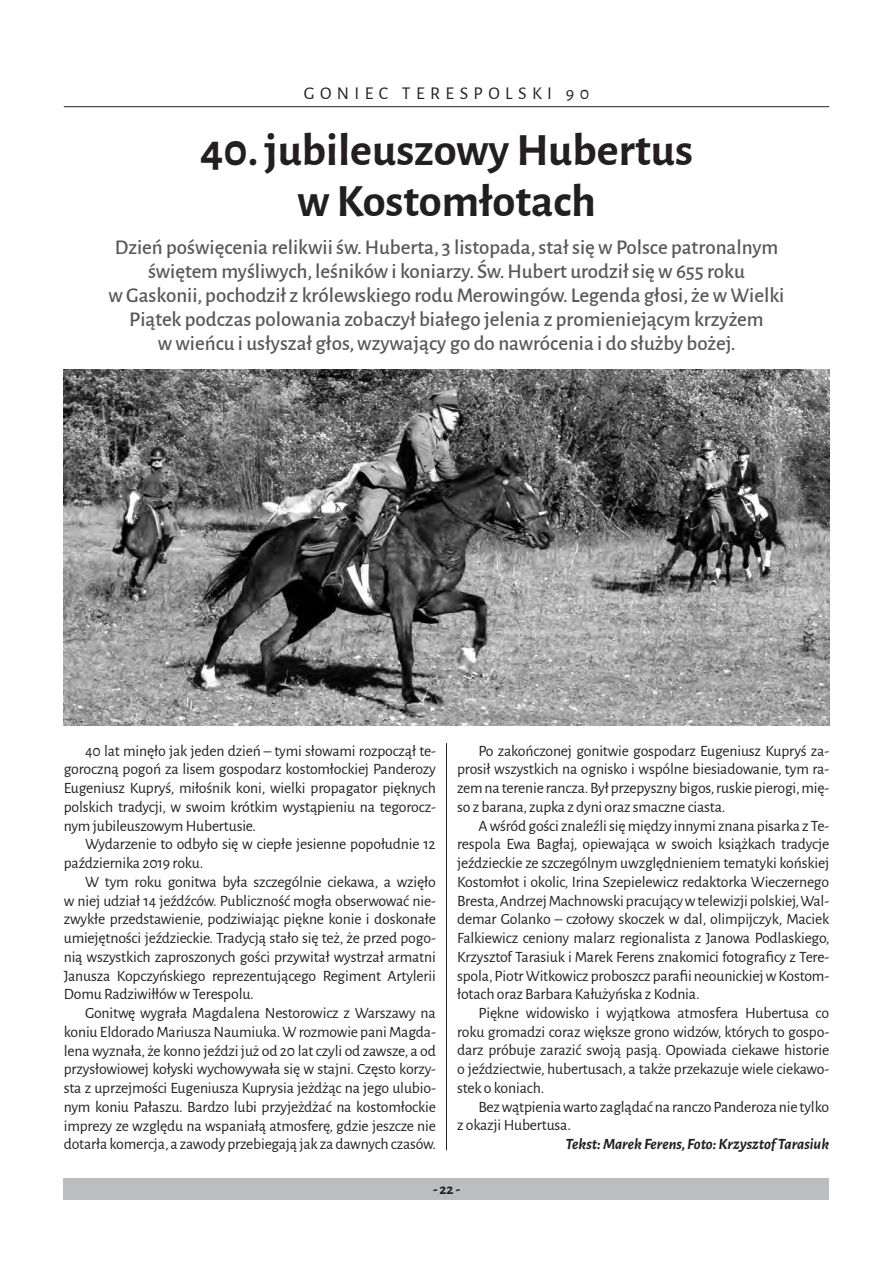
<style>
.page{position:relative;width:893px;height:1263px;background:#fff}
.page>*{position:absolute;margin:0;border:0;box-sizing:border-box;transform-origin:0 0}
.t1{font:700 46.5px "Alegreya Sans";color:#231f20}
.t2{font:500 21px/24px "Alegreya Sans";color:#57585a;text-align:center}
.t3{font:18px "Alegreya Sans";letter-spacing:.3em;color:#231f20}
.t4{font:15.75px/18.8px "Alegreya Sans";letter-spacing:-.01em;color:#231f20;text-align:justify}
.t5{font:italic 700 15.75px "Alegreya Sans";color:#231f20}
.t6{font:700 15px "Alegreya Sans";color:#231f20}
</style>
<div class="page">
<div style="left:64px;top:1178px;width:765px;height:21px;background:#bcbdc0"></div>
<hr style="left:64px;top:106px;width:765px;height:1px;background:#231f20">
<img style="left:64px;top:369px;width:765px;height:356px">
<hr style="left:446px;top:743px;width:1px;height:407px;background:#231f20">
<p class="t3" style="left:304px;top:81px;width:287px">GONIEC TERESPOLSKI 90</p>
<p class="t1" style="left:200px;top:116px;width:494px">40. jubileuszowy Hubertus</p>
<p class="t1" style="left:297px;top:167px;width:300px">w Kostomłotach</p>
<p class="t2" style="left:109px;top:234px;width:677px">Dzień poświęcenia relikwii św. Huberta, 3 listopada, stał się w Polsce patronalnym świętem myśliwych, leśników i koniarzy. Św. Hubert urodził się w 655 roku<br>w Gaskonii, pochodził z królewskiego rodu Merowingów. Legenda głosi, że w Wielki Piątek podczas polowania zobaczył białego jelenia z promieniejącym krzyżem<br>w wieńcu i usłyszał głos, wzywający go do nawrócenia i do służby bożej.</p>
<p class="t4" style="left:64px;top:740px;width:374px;text-indent:21px">40 lat minęło jak jeden dzień – tymi słowami rozpoczął te&shy;goroczną pogoń za lisem gospodarz kostomłockiej Panderozy Eugeniusz Kupryś, miłośnik koni, wielki propagator pięknych polskich tradycji, w swoim krótkim wystąpieniu na tegorocz&shy;nym jubileuszowym Hubertusie.</p>
<p class="t4" style="left:64px;top:834px;width:373px;text-indent:21px">Wydarzenie to odbyło się w ciepłe jesienne popołudnie 12 października 2019 roku.</p>
<p class="t4" style="left:64px;top:872px;width:374px;text-indent:21px">W tym roku gonitwa była szczególnie ciekawa, a wzięło w niej udział 14 jeźdźców. Publiczność mogła obserwować nie&shy;zwykłe przedstawienie, podziwiając piękne konie i doskonałe umiejętności jeździeckie. Tradycją stało się też, że przed pogo&shy;nią wszystkich zaproszonych gości przywitał wystrzał armatni Janusza Kopczyńskiego reprezentującego Regiment Artylerii Domu Radziwiłłów w Terespolu.</p>
<p class="t4" style="left:64px;top:1003px;width:374px;text-indent:21px">Gonitwę wygrała Magdalena Nestorowicz z Warszawy na koniu Eldorado Mariusza Naumiuka. W rozmowie pani Magda&shy;lena wyznała, że konno jeździ już od 20 lat czyli od zawsze, a od przysłowiowej kołyski wychowywała się w stajni. Często korzy&shy;sta z uprzejmości Eugeniusza Kuprysia jeżdżąc na jego ulubio&shy;nym koniu Pałaszu. Bardzo lubi przyjeżdżać na kostomłockie imprezy ze względu na wspaniałą atmosferę, gdzie jeszcze nie dotarła komercja, a zawody przebiegają jak za dawnych czasów.</p>
<p class="t4" style="left:457px;top:740px;width:374px;text-indent:21px">Po zakończonej gonitwie gospodarz Eugeniusz Kupryś za&shy;prosił wszystkich na ognisko i wspólne biesiadowanie, tym ra&shy;zem na terenie rancza. Był przepyszny bigos, ruskie pierogi, mię&shy;so z barana, zupka z dyni oraz smaczne ciasta.</p>
<p class="t4" style="left:457px;top:815px;width:374px;text-indent:21px">A wśród gości znaleźli się między innymi znana pisarka z Te&shy;respola Ewa Bagłaj, opiewająca w swoich książkach tradycje jeździeckie ze szczególnym uwzględnieniem tematyki końskiej Kostomłot i okolic, Irina Szepielewicz redaktorka Wieczernego Bresta, Andrzej Machnowski pracujący w telewizji polskiej, Wal&shy;demar Golanko – czołowy skoczek w dal, olimpijczyk, Maciek Falkiewicz ceniony malarz regionalista z Janowa Podlaskiego, Krzysztof Tarasiuk i Marek Ferens znakomici fotograficy z Tere&shy;spola, Piotr Witkowicz proboszcz parafii neounickiej w Kostom&shy;łotach oraz Barbara Kałużyńska z Kodnia.</p>
<p class="t4" style="left:457px;top:1003px;width:374px;text-indent:21px">Piękne widowisko i wyjątkowa atmosfera Hubertusa co roku gromadzi coraz większe grono widzów, których to gospo&shy;darz próbuje zarazić swoją pasją. Opowiada ciekawe historie o jeździectwie, hubertusach, a także przekazuje wiele ciekawo&shy;stek o koniach.</p>
<p class="t4" style="left:457px;top:1096px;width:374px;text-indent:21px">Bez wątpienia warto zaglądać na ranczo Panderoza nie tylko z okazji Hubertusa.</p>
<p class="t5" style="left:566px;top:1133px;width:265px">Tekst: Marek Ferens, Foto: Krzysztof Tarasiuk</p>
<p class="t6" style="left:433px;top:1178px;width:29px">- 22 -</p>
</div>
